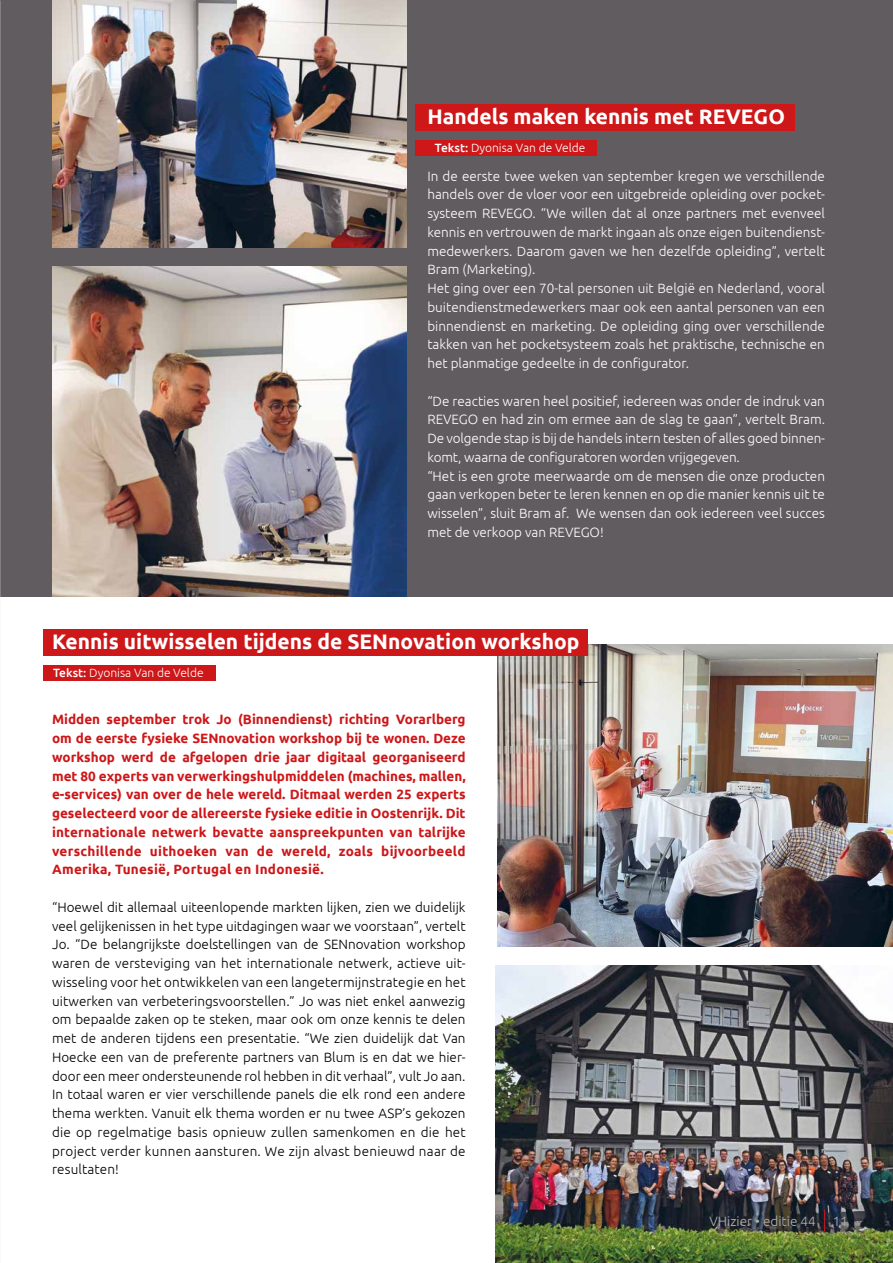
<style>
.page{position:relative;width:893px;height:1263px;background:#fff}
.page>*{position:absolute;margin:0;border:0;box-sizing:border-box;transform-origin:0 0}
.t1{font:700 21px "Ubuntu";color:#fff}
.t2{font:300 13.5px/18.8px "Ubuntu";color:#fff}
.t3{font:300 13.5px/18.8px "Ubuntu";letter-spacing:.02em;color:#000;text-align:justify}
.t4{font:700 13.5px/18.8px "Ubuntu";letter-spacing:.02em;color:#cd1719;text-align:justify}
.t5{font:300 13.5px "Ubuntu";color:#b3b2b2}
.t6{font:300 12px "Ubuntu";color:#fff}
.s1{font-weight:500}
</style>
<div class="page">
<div style="left:0;top:0;width:893px;height:597px;background:#615c5f"></div>
<img style="left:495px;top:966px;width:398px;height:297px">
<img style="left:497px;top:644px;width:396px;height:302px">
<div style="left:416px;top:105px;width:379px;height:26px;background:#cd1719"></div>
<div style="left:43px;top:629px;width:545px;height:26px;background:#cd1719"></div>
<div style="left:43px;top:665px;width:172px;height:16px;background:#cd1719"></div>
<div style="left:416px;top:140px;width:181px;height:16px;background:#cd1719"></div>
<img style="left:52px;top:0;width:354px;height:247px">
<img style="left:52px;top:266px;width:354px;height:331px">
<svg style="left:824px;top:1210px;width:1px;height:21px"></svg>
<h1 class="t1" style="left:427px;top:104px;width:359px">Handels maken kennis met REVEGO</h1>
<p class="t6" style="left:435px;top:141px;width:152px"><span class="s1">Tekst:</span> Dyonisa Van de Velde</p>
<p class="t2" style="left:427px;top:166px;width:399px">In de eerste twee weken van september kregen we verschillende handels over de vloer voor een uitgebreide opleiding over pocket&shy;systeem REVEGO. “We willen dat al onze partners met evenveel kennis en vertrouwen de markt ingaan als onze eigen buitendienst&shy;medewerkers. Daarom gaven we hen dezelfde opleiding”, vertelt Bram (Marketing).<br>Het ging over een 70-tal personen uit België en Nederland, vooral buitendienstmedewerkers maar ook een aantal personen van een binnendienst en marketing. De opleiding ging over verschillende takken van het pocketsysteem zoals het praktische, technische en het planmatige gedeelte in de configurator.</p>
<p class="t2" style="left:427px;top:391px;width:399px">“De reacties waren heel positief, iedereen was onder de indruk van REVEGO en had zin om ermee aan de slag te gaan”, vertelt Bram.<br>De volgende stap is bij de handels intern testen of alles goed binnen&shy;komt, waarna de configuratoren worden vrijgegeven.<br>“Het is een grote meerwaarde om de mensen die onze producten gaan verkopen beter te leren kennen en op die manier kennis uit te wisselen”, sluit Bram af. We wensen dan ook iedereen veel succes met de verkoop van REVEGO!</p>
<h1 class="t1" style="left:52px;top:629px;width:529px">Kennis uitwisselen tijdens de SENnovation workshop</h1>
<p class="t6" style="left:53px;top:665px;width:152px"><span class="s1">Tekst:</span> Dyonisa Van de Velde</p>
<p class="t4" style="left:52px;top:710px;width:415px">Midden september trok Jo (Binnendienst) richting Vorarlberg om de eerste fysieke SENnovation workshop bij te wonen. Deze workshop werd de afgelopen drie jaar digitaal georganiseerd met 80 experts van verwerkingshulpmiddelen (machines, mallen, e-services) van over de hele wereld. Ditmaal werden 25 experts geselecteerd voor de allereerste fysieke editie in Oostenrijk. Dit internationale netwerk bevatte aanspreekpunten van talrijke verschillende uithoeken van de wereld, zoals bijvoorbeeld Amerika, Tunesië, Portugal en Indonesië.</p>
<p class="t3" style="left:52px;top:897px;width:415px">“Hoewel dit allemaal uiteenlopende markten lijken, zien we duidelijk veel gelijkenissen in het type uitdagingen waar we voorstaan”, vertelt Jo. “De belangrijkste doelstellingen van de SENnovation workshop waren de versteviging van het internationale netwerk, actieve uit&shy;wisseling voor het ontwikkelen van een langetermijnstrategie en het uitwerken van verbeteringsvoorstellen.” Jo was niet enkel aanwezig om bepaalde zaken op te steken, maar ook om onze kennis te delen met de anderen tijdens een presentatie. “We zien duidelijk dat Van Hoecke een van de preferente partners van Blum is en dat we hier&shy;door een meer ondersteunende rol hebben in dit verhaal”, vult Jo aan.<br>In totaal waren er vier verschillende panels die elk rond een andere thema werkten. Vanuit elk thema worden er nu twee ASP’s gekozen die op regelmatige basis opnieuw zullen samenkomen en die het project verder kunnen aansturen. We zijn alvast benieuwd naar de resultaten!</p>
<p class="t5" style="left:709px;top:1213px;width:108px">VHizier • editie 44</p>
<p class="t5" style="left:833px;top:1213px;width:17px">11</p>
</div>
